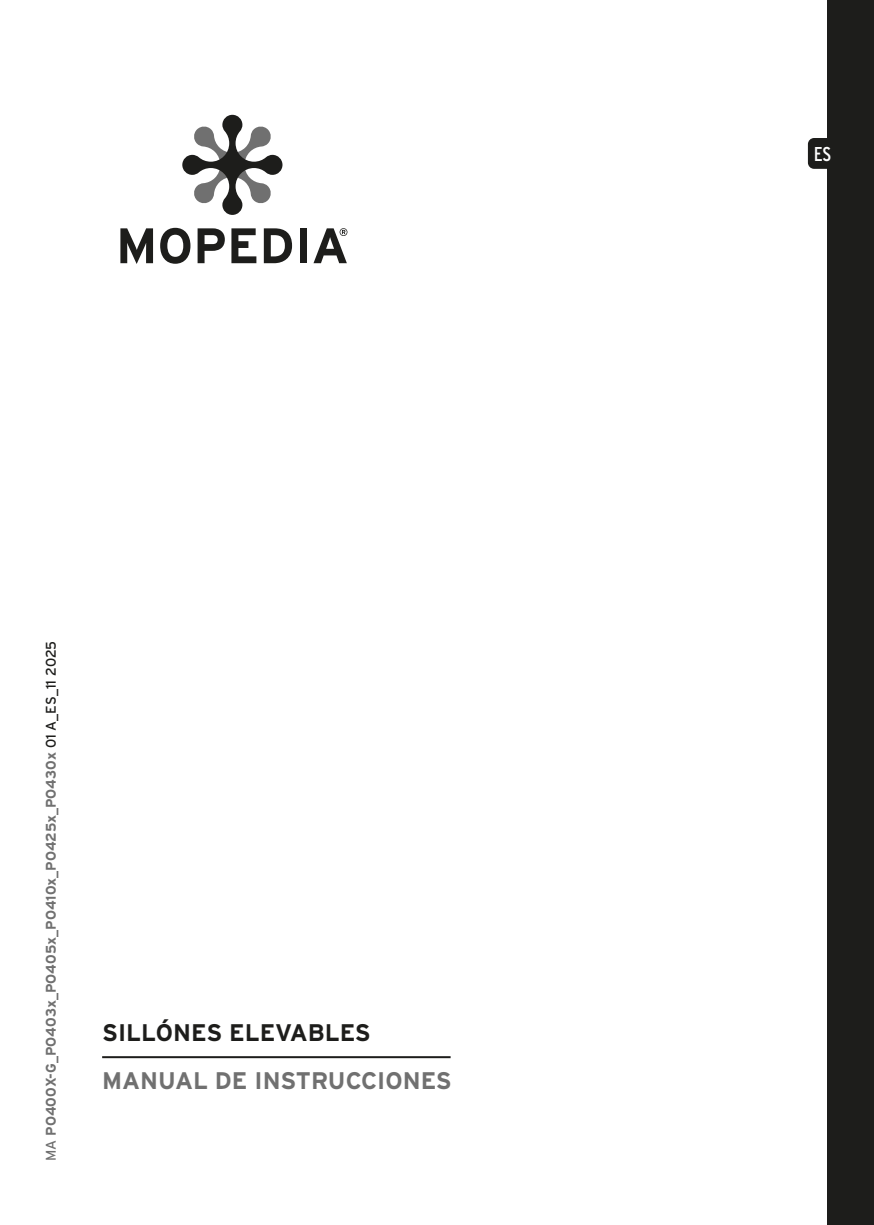
<style>
.page{position:relative;width:874px;height:1225px;background:#fff}
.page>*{position:absolute;margin:0;border:0;box-sizing:border-box;transform-origin:0 0}
.t1{font:700 24px "Interstate";color:#707070}
.t2{font:700 24px "Interstate";color:#1d1d1b}
.t3{font:20px "Interstate Condensed";color:#fff}
.t4{font:700 14px "Interstate";color:#707070}
.s1{font-weight:400}
.s2{font-weight:400;color:#1d1d1b}
</style>
<div class="page">
<hr style="left:102px;top:1056px;width:348px;height:2px;background:#1d1d1b">
<svg style="left:182px;top:115px;width:100px;height:100px"></svg>
<svg style="left:120px;top:228px;width:33px;height:36px"></svg>
<svg style="left:160px;top:228px;width:30px;height:36px"></svg>
<svg style="left:197px;top:228px;width:28px;height:35px"></svg>
<svg style="left:231px;top:228px;width:25px;height:35px"></svg>
<svg style="left:264px;top:228px;width:28px;height:35px"></svg>
<div style="left:299px;top:228px;width:7px;height:35px;background:#1d1d1b"></div>
<svg style="left:313px;top:228px;width:34px;height:35px"></svg>
<div style="left:826px;top:0;width:47px;height:1225px;background:#1d1d1b"></div>
<svg style="left:807px;top:138px;width:20px;height:31px"></svg>
<p class="t4" style="left:43px;top:1160px;width:521px;rotate:-90deg"><span class="s1">MA</span> PO400X-G_PO403x_PO405x_PO410x_PO425x_PO430x <span class="s2">01 A_ES_11 2025</span></p>
<p class="t2" style="left:102px;top:1018px;width:270px">SILLÓNES ELEVABLES</p>
<p class="t1" style="left:102px;top:1066px;width:351px">MANUAL DE INSTRUCCIONES</p>
<p class="t3" style="left:813px;top:143px;width:19px">ES</p>
</div>
